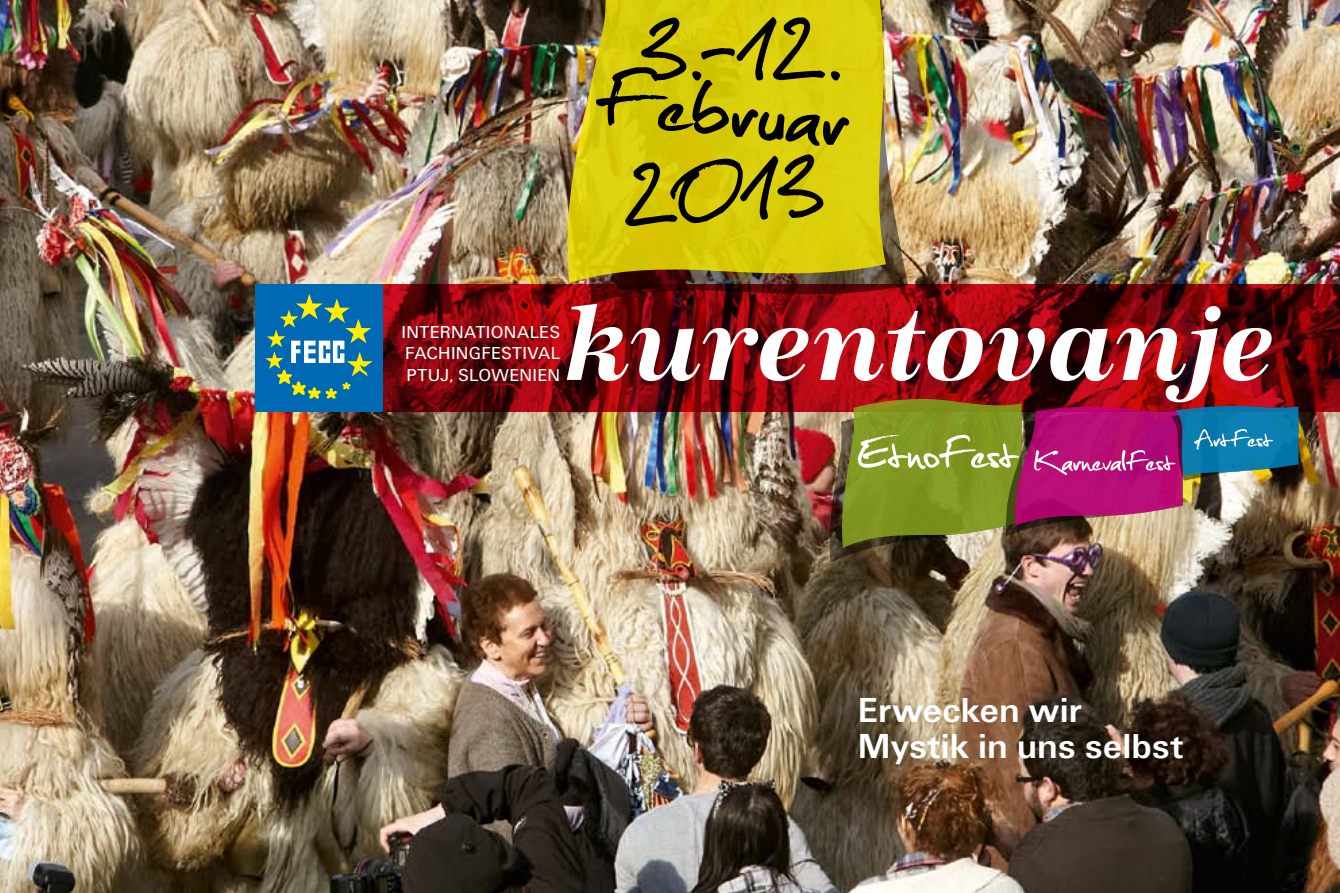
<style>
.page{position:relative;width:1340px;height:893px;background:#fff}
.page>*{position:absolute;margin:0;border:0;box-sizing:border-box;transform-origin:0 0}
.t1{font:italic 700 108px "URW Antiqua TEE";letter-spacing:-.01em;color:#fff}
.t2{font:700 36px/36px "Unitus TEE";color:#fff}
.t3{font:18px/21.4px "Unitus TEE";letter-spacing:.02em;color:#fff;text-align:justify}
</style>
<div class="page">
<img style="left:0;top:0;width:1339px;height:893px">
<img style="left:583px;top:0;width:325px;height:284px">
<img style="left:565px;top:0;width:320px;height:283px">
<svg style="left:625px;top:154px;width:198px;height:72px;background:#a09605"></svg>
<svg style="left:596px;top:17px;width:253px;height:129px;background:#aca207"></svg>
<svg style="left:383px;top:284px;width:956px;height:127px;background:#79050b"></svg>
<div style="left:255px;top:284px;width:128px;height:127px;background:#0069b4"></div>
<svg style="left:265px;top:294px;width:108px;height:105px"></svg>
<img style="left:827px;top:398px;width:471px;height:164px">
<h1 class="t1" style="left:565px;top:285px;width:710px">kurentovanje</h1>
<p class="t3" style="left:401px;top:322px;width:160px">INTERNATIONALES FACHINGFESTIVAL PTUJ, SLOWENIEN</p>
<h2 class="t2" style="left:857px;top:693px;width:327px">Erwecken wir<br>Mystik in uns selbst</h2>
</div>
